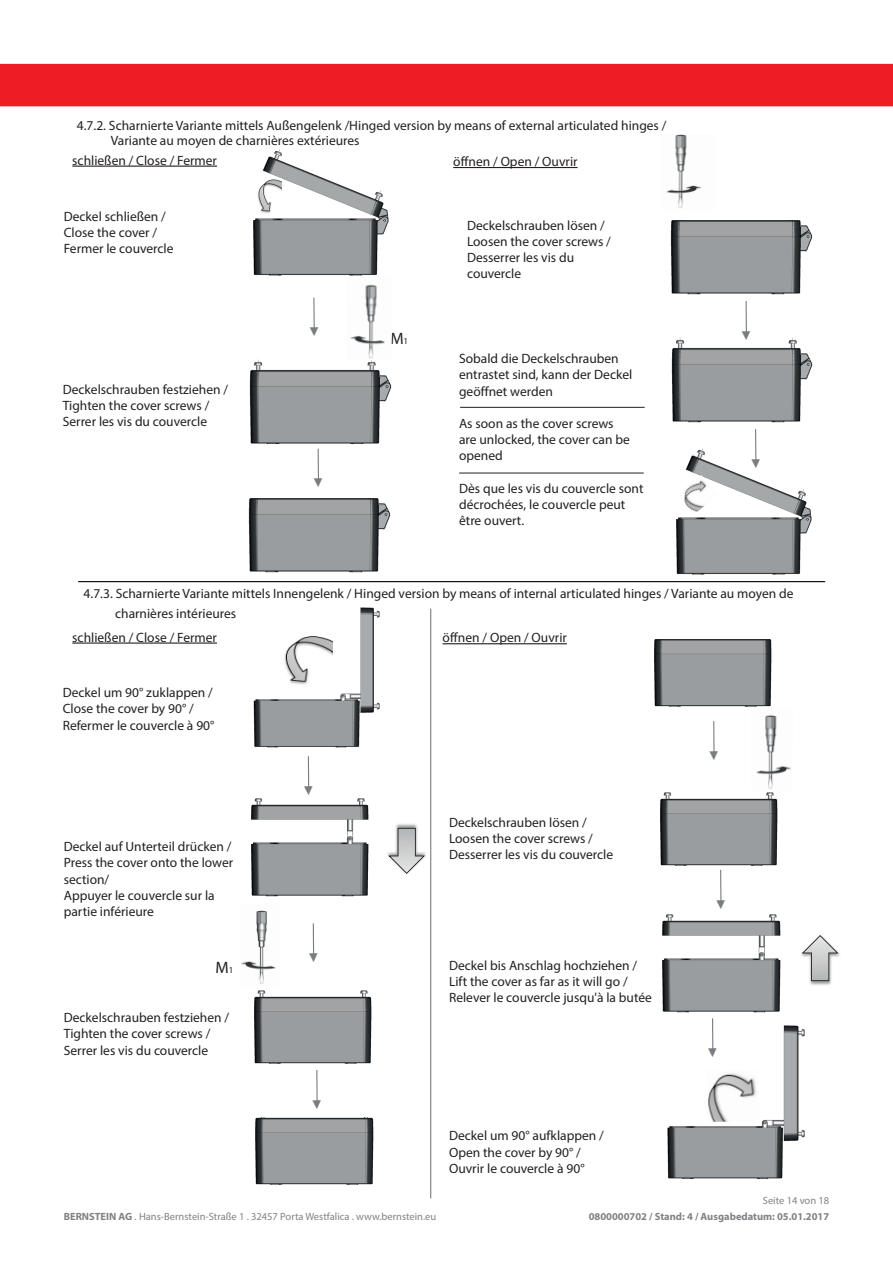
<style>
.page{position:relative;width:893px;height:1263px;background:#fff}
.page>*{position:absolute;margin:0;border:0;box-sizing:border-box;transform-origin:0 0}
.t1{font:16.5px "Myriad Pro";color:#231f20}
.Copy_Regular_DE{font:13.5px/16.2px "Myriad Pro";color:#231f20}
.t2{font:10.5px "Myriad Pro";color:#808285}
.t3{font:700 10.5px "Myriad Pro";color:#808285}
.s1{font-size:9px}
.s2{font-weight:700}
</style>
<div class="page">
<div style="left:0;top:64px;width:893px;height:42px;background:#ee1d23"></div>
<img style="left:249px;top:359px;width:143px;height:84px">
<img style="left:253px;top:149px;width:136px;height:127px">
<img style="left:254px;top:990px;width:118px;height:74px">
<img style="left:251px;top:798px;width:118px;height:99px">
<hr style="left:78px;top:581px;width:747px;height:1px;background:#000">
<img style="left:253px;top:607px;width:127px;height:141px">
<img style="left:248px;top:498px;width:143px;height:75px">
<img style="left:256px;top:178px;width:26px;height:36px">
<img style="left:670px;top:220px;width:143px;height:75px">
<img style="left:671px;top:337px;width:142px;height:86px">
<img style="left:676px;top:446px;width:136px;height:129px">
<hr style="left:460px;top:407px;width:185px;height:1px;background:#231f20">
<hr style="left:459px;top:473px;width:185px;height:1px;background:#231f20">
<img style="left:678px;top:475px;width:40px;height:39px">
<img style="left:255px;top:1118px;width:119px;height:67px">
<img style="left:281px;top:634px;width:51px;height:52px">
<img style="left:654px;top:640px;width:118px;height:67px">
<img style="left:660px;top:792px;width:118px;height:79px">
<img style="left:662px;top:914px;width:119px;height:99px">
<img style="left:667px;top:1018px;width:138px;height:161px">
<img style="left:706px;top:1070px;width:53px;height:52px">
<hr style="left:443px;top:643px;width:124px;height:1px;background:#231f20">
<hr style="left:72px;top:642px;width:145px;height:2px;background:#231f20">
<hr style="left:72px;top:166px;width:145px;height:1px;background:#231f20">
<hr style="left:453px;top:167px;width:125px;height:1px;background:#231f20">
<hr style="left:313px;top:298px;width:2px;height:33px;background:#7a7d80">
<img style="left:346px;top:284px;width:46px;height:76px">
<hr style="left:318px;top:449px;width:1px;height:33px;background:#7a7d80">
<hr style="left:308px;top:756px;width:1px;height:34px;background:#7a7d80">
<img style="left:241px;top:910px;width:35px;height:74px">
<hr style="left:313px;top:923px;width:1px;height:34px;background:#7a7d80">
<hr style="left:316px;top:1070px;width:2px;height:34px;background:#7a7d80">
<img style="left:666px;top:134px;width:36px;height:74px">
<hr style="left:755px;top:429px;width:1px;height:34px;background:#7a7d80">
<hr style="left:745px;top:301px;width:2px;height:34px;background:#7a7d80">
<img style="left:756px;top:714px;width:35px;height:75px">
<hr style="left:713px;top:721px;width:2px;height:34px;background:#7a7d80">
<hr style="left:720px;top:870px;width:1px;height:33px;background:#7a7d80">
<hr style="left:712px;top:1018px;width:1px;height:34px;background:#7a7d80">
<hr style="left:430px;top:609px;width:1px;height:589px;background:#7a7d80">
<img style="left:801px;top:953px;width:39px;height:32px">
<svg style="left:802px;top:935px;width:37px;height:46px"></svg>
<img style="left:387px;top:824px;width:39px;height:32px">
<svg style="left:388px;top:828px;width:37px;height:46px"></svg>
<svg style="left:751px;top:459px;width:9px;height:9px"></svg>
<svg style="left:742px;top:331px;width:8px;height:9px"></svg>
<svg style="left:708px;top:1048px;width:9px;height:9px"></svg>
<p class="Copy_Regular_DE" style="left:77px;top:117px;width:591px">4.7.2. Scharnierte Variante mittels Außengelenk /Hinged version by means of external articulated hinges /</p>
<p class="Copy_Regular_DE" style="left:111px;top:132px;width:250px">Variante au moyen de charnières extérieures</p>
<p class="Copy_Regular_DE" style="left:72px;top:152px;width:146px">schließen / Close / Fermer</p>
<p class="Copy_Regular_DE" style="left:453px;top:153px;width:126px">öffnen / Open / Ouvrir</p>
<p class="Copy_Regular_DE" style="left:64px;top:208px;width:104px">Deckel schließen /</p>
<p class="Copy_Regular_DE" style="left:64px;top:224px;width:95px">Close the cover /</p>
<p class="Copy_Regular_DE" style="left:64px;top:240px;width:111px">Fermer le couvercle</p>
<p class="Copy_Regular_DE" style="left:63px;top:381px;width:167px">Deckelschrauben festziehen /</p>
<p class="Copy_Regular_DE" style="left:63px;top:397px;width:148px">Tighten the cover screws /</p>
<p class="Copy_Regular_DE" style="left:63px;top:413px;width:146px">Serrer les vis du couvercle</p>
<p class="t1" style="left:390px;top:328px;width:19px">M<span class="s1">1</span></p>
<p class="Copy_Regular_DE" style="left:467px;top:217px;width:139px">Deckelschrauben lösen /</p>
<p class="Copy_Regular_DE" style="left:467px;top:233px;width:145px">Loosen the cover screws /</p>
<p class="Copy_Regular_DE" style="left:467px;top:249px;width:109px">Desserrer les vis du couvercle</p>
<p class="Copy_Regular_DE" style="left:459px;top:350px;width:175px">Sobald die Deckelschrauben entrastet sind, kann der Deckel geöffnet werden</p>
<p class="Copy_Regular_DE" style="left:459px;top:415px;width:172px">As soon as the cover screws are unlocked, the cover can be opened</p>
<p class="Copy_Regular_DE" style="left:459px;top:480px;width:186px">Dès que les vis du couvercle sont décrochées, le couvercle peut être ouvert.</p>
<p class="Copy_Regular_DE" style="left:84px;top:585px;width:711px">4.7.3. Scharnierte Variante mittels Innengelenk / Hinged version by means of internal articulated hinges / Variante au moyen de</p>
<p class="Copy_Regular_DE" style="left:115px;top:605px;width:123px">charnières intérieures</p>
<p class="Copy_Regular_DE" style="left:72px;top:629px;width:146px">schließen / Close / Fermer</p>
<p class="Copy_Regular_DE" style="left:443px;top:629px;width:126px">öffnen / Open / Ouvrir</p>
<p class="Copy_Regular_DE" style="left:63px;top:684px;width:152px">Deckel um 90° zuklappen /</p>
<p class="Copy_Regular_DE" style="left:63px;top:701px;width:133px">Close the cover by 90° /</p>
<p class="Copy_Regular_DE" style="left:63px;top:717px;width:153px">Refermer le couvercle à 90°</p>
<p class="Copy_Regular_DE" style="left:64px;top:838px;width:169px">Deckel auf Unterteil drücken /</p>
<p class="Copy_Regular_DE" style="left:64px;top:854px;width:171px">Press the cover onto the lower section/</p>
<p class="Copy_Regular_DE" style="left:64px;top:887px;width:152px">Appuyer le couvercle sur la partie inférieure</p>
<p class="t1" style="left:215px;top:957px;width:19px">M<span class="s1">1</span></p>
<p class="Copy_Regular_DE" style="left:64px;top:1009px;width:167px">Deckelschrauben festziehen /</p>
<p class="Copy_Regular_DE" style="left:64px;top:1025px;width:148px">Tighten the cover screws /</p>
<p class="Copy_Regular_DE" style="left:64px;top:1042px;width:146px">Serrer les vis du couvercle</p>
<p class="Copy_Regular_DE" style="left:449px;top:814px;width:139px">Deckelschrauben lösen /</p>
<p class="Copy_Regular_DE" style="left:449px;top:830px;width:145px">Loosen the cover screws /</p>
<p class="Copy_Regular_DE" style="left:449px;top:846px;width:166px">Desserrer les vis du couvercle</p>
<p class="Copy_Regular_DE" style="left:449px;top:957px;width:190px">Deckel bis Anschlag hochziehen /</p>
<p class="Copy_Regular_DE" style="left:449px;top:973px;width:180px">Lift the cover as far as it will go /</p>
<p class="Copy_Regular_DE" style="left:449px;top:989px;width:204px">Relever le couvercle jusqu'à la butée</p>
<p class="Copy_Regular_DE" style="left:449px;top:1127px;width:156px">Deckel um 90° aufklappen /</p>
<p class="Copy_Regular_DE" style="left:449px;top:1144px;width:133px">Open the cover by 90° /</p>
<p class="Copy_Regular_DE" style="left:449px;top:1160px;width:137px">Ouvrir le couvercle à 90°</p>
<p class="t2" style="left:763px;top:1193px;width:68px">Seite 14 von 18</p>
<p class="t2" style="left:64px;top:1210px;width:374px"><span class="s2">BERNSTEIN AG</span> . Hans-Bernstein-Straße 1 . 32457 Porta Westfalica . www.bernstein.eu</p>
<p class="t3" style="left:589px;top:1210px;width:242px">0800000702 / Stand: 4 / Ausgabedatum: 05.01.2017</p>
</div>
